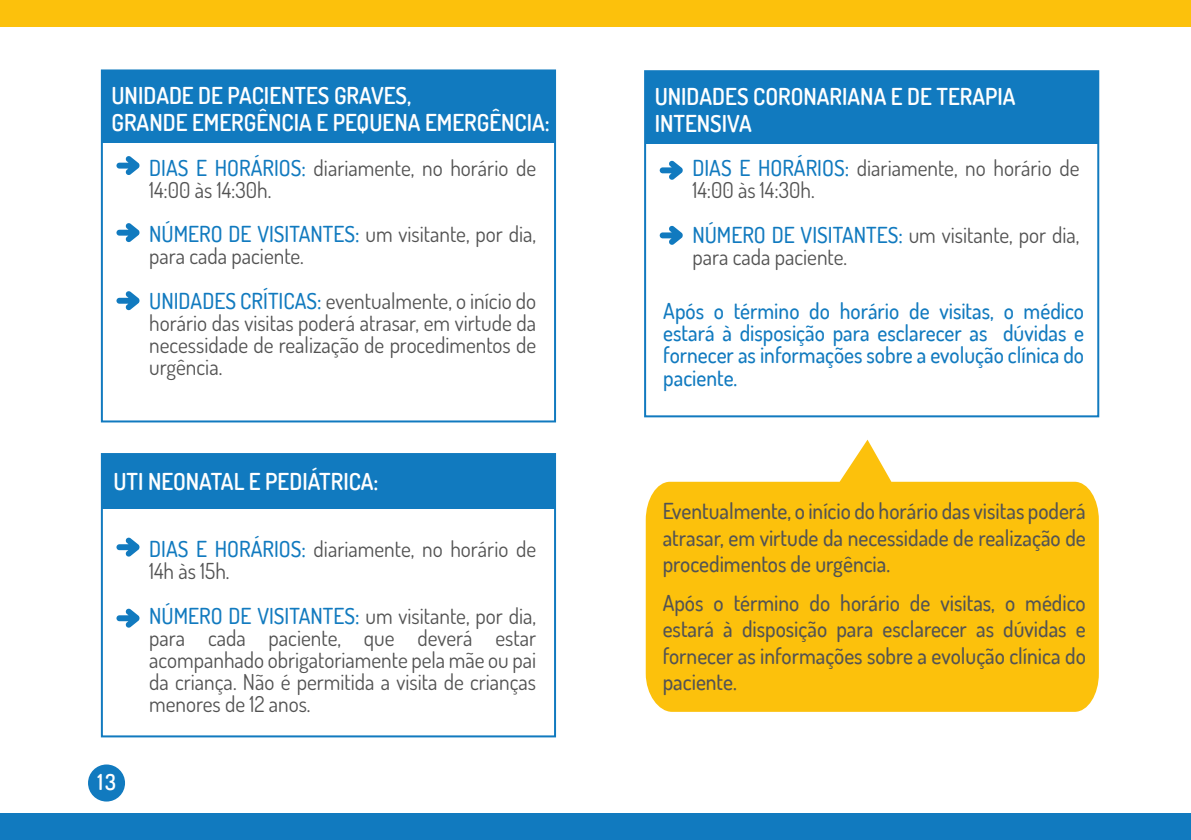
<style>
.page{position:relative;width:1191px;height:840px;background:#fff}
.page>*{position:absolute;margin:0;border:0;box-sizing:border-box;transform-origin:0 0}
.t1{font:600 23.2px/27.2px "Dosis";color:#fff}
.t2{font:22px/22px "Dosis";color:#535353}
.t3{font:500 22px/26.4px "Dosis";color:#535353;text-align:justify}
.t4{font:500 22px/22.4px "Dosis";color:#117abf;text-align:justify}
.t5{font:600 22px "Dosis";color:#fff}
.s1{font-weight:500;color:#117abf}
</style>
<div class="page">
<div style="left:102px;top:70px;width:453px;height:73px;background:#117abf"></div>
<svg style="left:116px;top:156px;width:24px;height:19px"></svg>
<svg style="left:116px;top:223px;width:24px;height:19px"></svg>
<svg style="left:116px;top:291px;width:24px;height:19px"></svg>
<div style="left:101px;top:69px;width:455px;height:353px;border:2px solid #117abf"></div>
<div style="left:645px;top:71px;width:453px;height:73px;background:#117abf"></div>
<svg style="left:659px;top:160px;width:24px;height:20px"></svg>
<svg style="left:659px;top:225px;width:24px;height:20px"></svg>
<div style="left:644px;top:70px;width:455px;height:347px;border:2px solid #117abf"></div>
<div style="left:102px;top:454px;width:453px;height:54px;background:#117abf"></div>
<svg style="left:116px;top:537px;width:24px;height:19px"></svg>
<svg style="left:116px;top:608px;width:24px;height:19px"></svg>
<div style="left:101px;top:453px;width:455px;height:284px;border:2px solid #117abf"></div>
<svg style="left:646px;top:439px;width:452px;height:272px;fill:#fcc10c"></svg>
<div style="left:0;top:0;width:1191px;height:26px;background:#fcc10c"></div>
<div style="left:0;top:813px;width:1191px;height:26px;background:#117abf"></div>
<div style="left:88px;top:764px;width:37px;height:37px;background:#117abf;border-radius:50%"></div>
<p class="t1" style="left:111px;top:81px;width:440px">UNIDADE DE PACIENTES GRAVES,<br>GRANDE EMERGÊNCIA E PEQUENA EMERGÊNCIA:</p>
<p class="t2" style="left:149px;top:156px;width:388px"><span class="s1">DIAS E HORÁRIOS:</span> diariamente, no horário de<br>14:00 às 14:30h.</p>
<p class="t2" style="left:149px;top:222px;width:388px"><span class="s1">NÚMERO DE VISITANTES:</span> um visitante, por dia, para cada paciente.</p>
<p class="t2" style="left:149px;top:289px;width:388px;text-align:justify"><span class="s1">UNIDADES CRÍTICAS:</span> eventualmente, o início do horário das visitas poderá atrasar, em virtude da necessidade de realização de procedimentos de urgência.</p>
<p class="t1" style="left:113px;top:467px;width:267px">UTI NEONATAL E PEDIÁTRICA:</p>
<p class="t5" style="left:97px;top:767px;width:20px">13</p>
<p class="t2" style="left:149px;top:537px;width:388px"><span class="s1">DIAS E HORÁRIOS:</span> diariamente, no horário de<br>14h às 15h.</p>
<p class="t2" style="left:149px;top:603px;width:388px;text-align:justify"><span class="s1">NÚMERO DE VISITANTES:</span> um visitante, por dia, para cada paciente, que deverá estar acompanhado obrigatoriamente pela mãe ou pai da criança. Não é permitida a visita de crianças menores de 12 anos.</p>
<p class="t1" style="left:654px;top:82px;width:362px">UNIDADES CORONARIANA E DE TERAPIA<br>INTENSIVA</p>
<p class="t2" style="left:692px;top:157px;width:388px"><span class="s1">DIAS E HORÁRIOS:</span> diariamente, no horário de<br>14:00 às 14:30h.</p>
<p class="t2" style="left:692px;top:223px;width:388px"><span class="s1">NÚMERO DE VISITANTES:</span> um visitante, por dia, para cada paciente.</p>
<p class="t4" style="left:663px;top:298px;width:422px">Após o término do horário de visitas, o médico estará à disposição para esclarecer as dúvidas e fornecer as informações sobre a evolução clínica do paciente.</p>
<p class="t3" style="left:662px;top:497px;width:424px">Eventualmente, o início do horário das visitas poderá atrasar, em virtude da necessidade de realização de procedimentos de urgência.</p>
<p class="t3" style="left:662px;top:588px;width:424px">Após o término do horário de visitas, o médico estará à disposição para esclarecer as dúvidas e fornecer as informações sobre a evolução clínica do paciente.</p>
</div>
